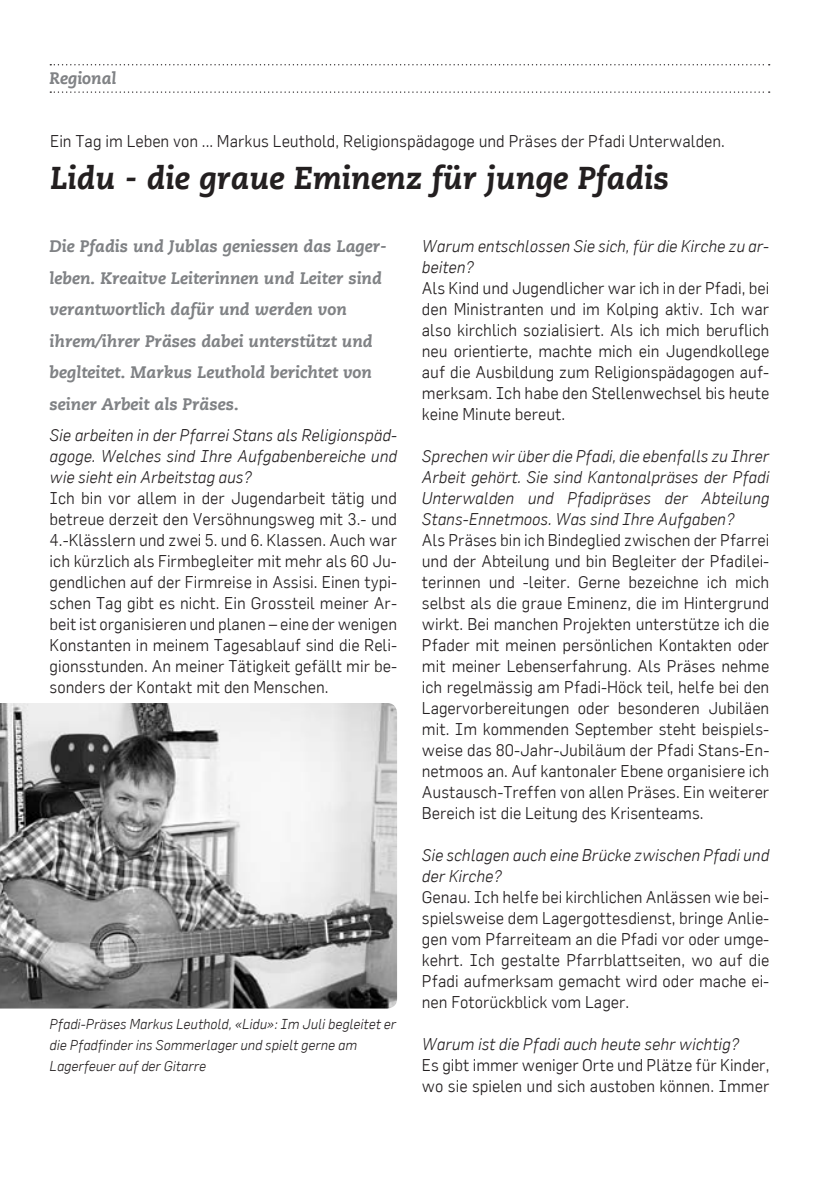
<style>
.page{position:relative;width:819px;height:1191px;background:#fff}
.page>*{position:absolute;margin:0;border:0;box-sizing:border-box;transform-origin:0 0}
.t1{font:italic 800 31.5px "Caecilia LT";color:#231f20}
.t2{font:300 16.62px/21px "Flama";color:#231f20;text-align:justify}
.t3{font:italic 300 16.62px/21px "Flama";color:#231f20;text-align:justify}
.t4{font:italic 800 16.62px/31.5px "Caecilia LT";color:#808285}
.t5{font:italic 300 14px/21px "Flama";color:#231f20}
</style>
<div class="page">
<svg style="left:50px;top:64px;width:719px;height:1px"></svg>
<svg style="left:50px;top:91px;width:719px;height:2px"></svg>
<img style="left:0;top:703px;width:397px;height:305px">
<p class="t4" style="left:50px;top:63px;width:68px">Regional</p>
<p class="t2" style="left:50px;top:130px;width:676px">Ein Tag im Leben von ... Markus Leuthold, Religionspädagoge und Präses der Pfadi Unterwalden.</p>
<h1 class="t1" style="left:50px;top:159px;width:620px">Lidu - die graue Eminenz für junge Pfadis</h1>
<p class="t4" style="left:50px;top:231px;width:339px">Die Pfadis und Jublas geniessen das Lager&shy;leben. Kreaitve Leiterinnen und Leiter sind verantwortlich dafür und werden von ihrem/ihrer Präses dabei unterstützt und beglteitet. Markus Leuthold berichtet von seiner Arbeit als Präses.</p>
<p class="t3" style="left:50px;top:424px;width:349px">Sie arbeiten in der Pfarrei Stans als Religionspäd&shy;agoge. Welches sind Ihre Aufgabenbereiche und wie sieht ein Arbeitstag aus?</p>
<p class="t2" style="left:50px;top:487px;width:349px">Ich bin vor allem in der Jugendarbeit tätig und betreue derzeit den Versöhnungsweg mit 3.- und 4.-Klässlern und zwei 5. und 6. Klassen. Auch war ich kürzlich als Firmbegleiter mit mehr als 60 Ju&shy;gendlichen auf der Firmreise in Assisi. Einen typi&shy;schen Tag gibt es nicht. Ein Grossteil meiner Ar&shy;beit ist organisieren und planen – eine der wenigen Konstanten in meinem Tagesablauf sind die Reli&shy;gionsstunden. An meiner Tätigkeit gefällt mir be&shy;sonders der Kontakt mit den Menschen.</p>
<p class="t5" style="left:50px;top:1013px;width:348px">Pfadi-Präses Markus Leuthold, «Lidu»: Im Juli begleitet er die Pfadfinder ins Sommerlager und spielt gerne am<br>Lagerfeuer auf der Gitarre</p>
<p class="t3" style="left:422px;top:235px;width:349px">Warum entschlossen Sie sich, für die Kirche zu ar&shy;beiten?</p>
<p class="t2" style="left:422px;top:277px;width:349px">Als Kind und Jugendlicher war ich in der Pfadi, bei den Ministranten und im Kolping aktiv. Ich war also kirchlich sozialisiert. Als ich mich beruflich neu orientierte, machte mich ein Jugendkollege auf die Ausbildung zum Religionspädagogen auf&shy;merksam. Ich habe den Stellenwechsel bis heute keine Minute bereut.</p>
<p class="t3" style="left:422px;top:445px;width:349px">Sprechen wir über die Pfadi, die ebenfalls zu Ihrer Arbeit gehört. Sie sind Kantonalpräses der Pfadi Unterwalden und Pfadipräses der Abteilung Stans-Ennetmoos. Was sind Ihre Aufgaben?</p>
<p class="t2" style="left:422px;top:529px;width:349px">Als Präses bin ich Bindeglied zwischen der Pfarrei und der Abteilung und bin Begleiter der Pfadilei&shy;terinnen und -leiter. Gerne bezeichne ich mich selbst als die graue Eminenz, die im Hintergrund wirkt. Bei manchen Projekten unterstütze ich die Pfader mit meinen persönlichen Kontakten oder mit meiner Lebenserfahrung. Als Präses nehme ich regelmässig am Pfadi-Höck teil, helfe bei den Lagervorbereitungen oder besonderen Jubiläen mit. Im kommenden September steht beispiels&shy;weise das 80-Jahr-Jubiläum der Pfadi Stans-En&shy;netmoos an. Auf kantonaler Ebene organisiere ich Austausch-Treffen von allen Präses. Ein weiterer Bereich ist die Leitung des Krisenteams.</p>
<p class="t3" style="left:422px;top:844px;width:349px">Sie schlagen auch eine Brücke zwischen Pfadi und der Kirche?</p>
<p class="t2" style="left:422px;top:886px;width:349px">Genau. Ich helfe bei kirchlichen Anlässen wie bei&shy;spielsweise dem Lagergottesdienst, bringe Anlie&shy;gen vom Pfarreiteam an die Pfadi vor oder umge&shy;kehrt. Ich gestalte Pfarrblattseiten, wo auf die Pfadi aufmerksam gemacht wird oder mache ei&shy;nen Fotorückblick vom Lager.</p>
<p class="t3" style="left:422px;top:1033px;width:319px">Warum ist die Pfadi auch heute sehr wichtig?</p>
<p class="t2" style="left:422px;top:1054px;width:349px">Es gibt immer weniger Orte und Plätze für Kinder, wo sie spielen und sich austoben können. Immer</p>
</div>
